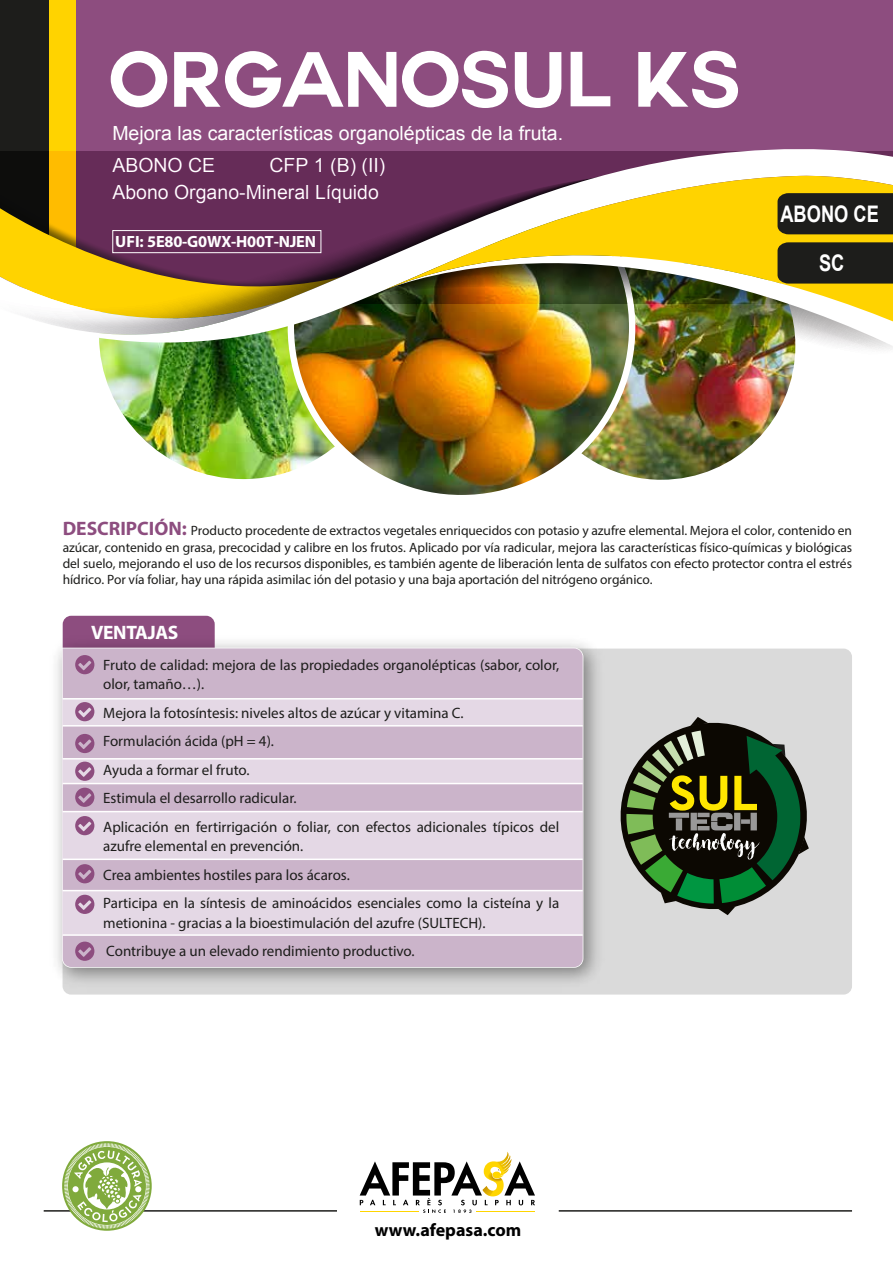
<style>
.page{position:relative;width:893px;height:1263px;background:#fff}
.page>*{position:absolute;margin:0;border:0;box-sizing:border-box;transform-origin:0 0}
.t1{font:700 76.5px "Couture";color:#fff}
.t2{font:700 22.8px "Arial";color:#fff;scale:.8 1}
.t3{font:19.5px/31.5px "Arial";color:#fff}
.t4{font:700 19.5px "Myriad Pro";letter-spacing:-.02em;color:#fff}
.t5{font:700 18px "Myriad Pro";color:#000}
.t6{font:700 16.35px "Myriad Pro";letter-spacing:-.015em;color:#fff}
.t7{font:15px/28.5px "Myriad Pro";color:#1d1d1b}
.t8{font:13.5px/16.2px "Myriad Pro";letter-spacing:-.005em;color:#1d1d1b;text-align:justify}
.s1{font-weight:700;font-size:19.5px;color:#8d4d7f}
</style>
<div class="page">
<div style="left:76px;top:0;width:817px;height:144px;background:#8d4d7f"></div>
<div style="left:0;top:0;width:57px;height:276px;background:#1d1d1b"></div>
<div style="left:49px;top:0;width:27px;height:263px;background:#ffd300"></div>
<img style="left:102px;top:366px;width:182px;height:113px">
<img style="left:639px;top:366px;width:155px;height:114px">
<img style="left:284px;top:366px;width:355px;height:129px">
<img style="left:0;top:144px;width:893px;height:222px">
<img style="left:392px;top:330px;width:501px;height:25px">
<img style="left:383px;top:175px;width:510px;height:155px">
<div style="left:63px;top:648px;width:789px;height:346px;background:#dadada;border-radius:9px"></div>
<div style="left:63px;top:616px;width:152px;height:46px;background:#8d4d7f;border-radius:9px"></div>
<img style="left:56px;top:629px;width:554px;height:365px">
<div style="left:63px;top:648px;width:520px;height:319px;background:#cbb4ca"></div>
<svg style="left:75px;top:655px;width:19px;height:19px"></svg>
<svg style="left:63px;top:698px;width:520px;height:28px"></svg>
<svg style="left:63px;top:734px;width:520px;height:149px"></svg>
<svg style="left:63px;top:890px;width:520px;height:71px"></svg>
<svg style="left:360px;top:1152px;width:175px;height:61px"></svg>
<svg style="left:620px;top:717px;width:189px;height:199px"></svg>
<hr style="left:559px;top:1210px;width:293px;height:1px;background:#1d1d1b">
<hr style="left:44px;top:1210px;width:293px;height:1px;background:#1d1d1b">
<svg style="left:63px;top:1142px;width:88px;height:88px"></svg>
<div style="left:68px;top:1147px;width:78px;height:78px;background:#80aa3c;border-radius:50%"></div>
<div style="left:63px;top:1142px;width:87px;height:87px;border:4px dashed #80aa3c;border-radius:50%"></div>
<div style="left:62px;top:1141px;width:90px;height:90px;border:2px solid #80aa3c;border-radius:50%"></div>
<svg style="left:73px;top:1150px;width:69px;height:72px"></svg>
<div style="left:777px;top:242px;width:116px;height:42px;background:#1d1d1b"></div>
<div style="left:777px;top:193px;width:116px;height:41px;background:#1d1d1b"></div>
<div style="left:112px;top:230px;width:209px;height:23px;border:1px solid #fff"></div>
<h1 class="t1" style="left:109px;top:44px;width:632px">ORGANOSUL KS</h1>
<h3 class="t3" style="left:112px;top:118px;width:452px">Mejora las características organolépticas de la fruta.<br>ABONO CE</h3>
<h3 class="t3" style="left:112px;top:151px;width:275px;line-height:27.9px;text-indent:157px">CFP 1 (B) (II)<br>Abono Organo-Mineral Líquido</h3>
<p class="t6" style="left:115px;top:230px;width:202px">UFI: 5E80-G0WX-H00T-NJEN</p>
<h2 class="t2" style="left:780px;top:198px;width:125px">ABONO CE</h2>
<h2 class="t2" style="left:819px;top:248px;width:33px">SC</h2>
<p class="t8" style="left:63px;top:522px;width:791px"><span class="s1">DESCRIPCIÓN:</span> Producto procedente de extractos vegetales enriquecidos con potasio y azufre elemental. Mejora el color, contenido en azúcar, contenido en grasa, precocidad y calibre en los frutos. Aplicado por vía radicular, mejora las características físico-químicas y biológicas del suelo, mejorando el uso de los recursos disponibles, es también agente de liberación lenta de sulfatos con efecto protector contra el estrés hídrico. Por vía foliar, hay una rápida asimilac ión del potasio y una baja aportación del nitrógeno orgánico.</p>
<p class="t8" style="left:825px;top:537px;width:6px">-</p>
<h3 class="t4" style="left:91px;top:620px;width:89px">VENTAJAS</h3>
<p class="t7" style="left:103px;top:655px;width:458px;line-height:19.5px">Fruto de calidad: mejora de las propiedades organolépticas (sabor, color, olor, tamaño…).</p>
<p class="t7" style="left:103px;top:698px;width:458px">Mejora la fotosíntesis: niveles altos de azúcar y vitamina C.<br>Formulación ácida (pH = 4).<br>Ayuda a formar el fruto.<br>Estimula el desarrollo radicular.<br>Aplicación en fertirrigación o foliar, con efectos adicionales típicos del</p>
<p class="t7" style="left:103px;top:832px;width:458px">azufre elemental en prevención.<br>Crea ambientes hostiles para los ácaros.<br>Participa en la síntesis de aminoácidos esenciales como la cisteína y la</p>
<p class="t7" style="left:103px;top:908px;width:384px">metionina - gracias a la bioestimulación del azufre (SULTECH).<br>Contribuye a un elevado rendimiento productivo.</p>
<p class="t5" style="left:375px;top:1218px;width:148px">www.afepasa.com</p>
</div>
